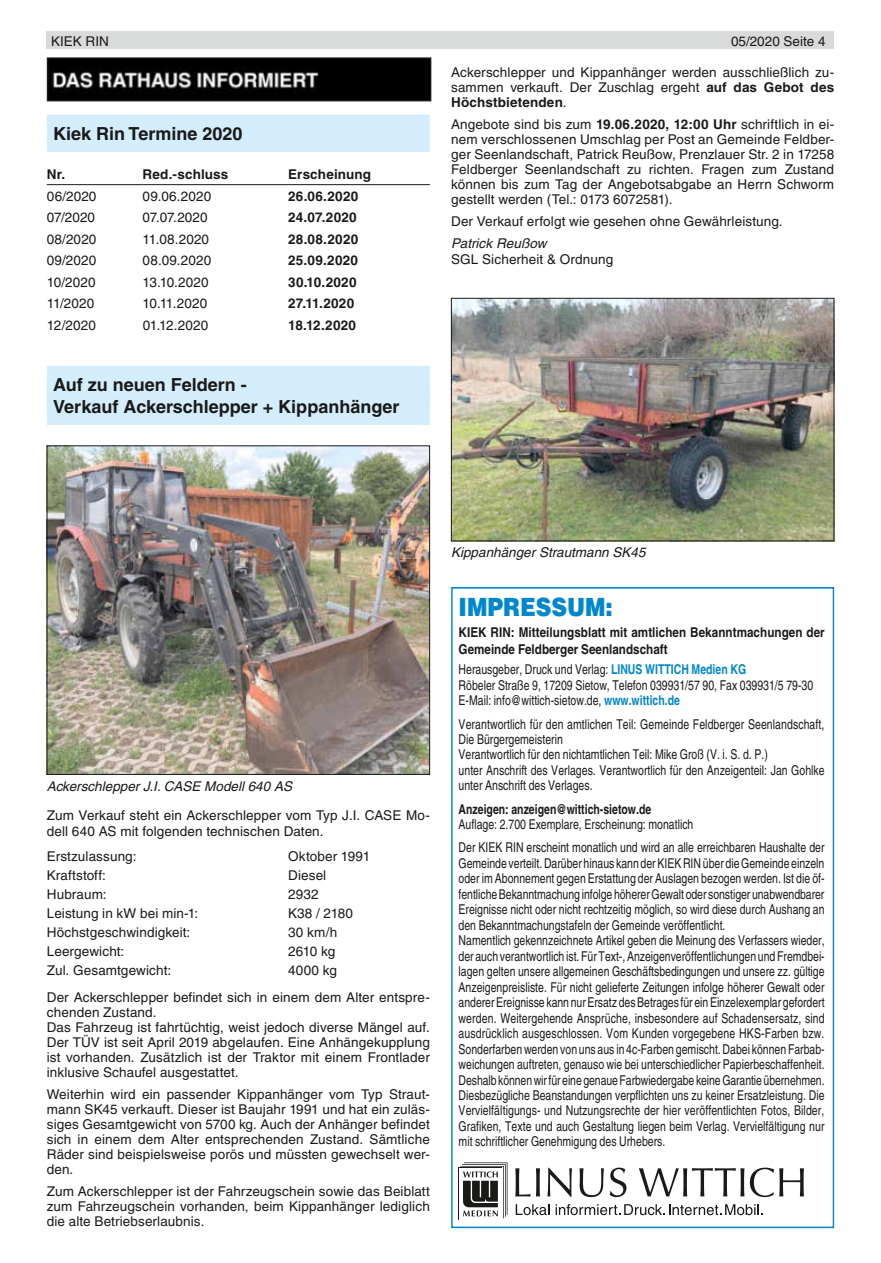
<style>
.page{position:relative;width:881px;height:1263px;background:#fff}
.page>*{position:absolute;margin:0;border:0;box-sizing:border-box;transform-origin:0 0}
.t1{font:900 25.2px "Helvetica LT";color:#0087cc;scale:.86 1}
.t2{font:700 18px/21.6px "Helvetica LT";color:#1a1a18}
.t3{font:13.5px/15.5px "Helvetica LT";color:#1a1a18;scale:.78 1}
.t4{font:13.5px/15.1px "Helvetica LT";color:#1a1a18;text-align:justify}
.t5{font:700 13.5px "Helvetica LT";letter-spacing:.005em;color:#1a1a18}
.t6{font:700 13.5px/16.5px "Helvetica LT";letter-spacing:.005em;color:#1a1a18;scale:.86 1}
.t7{font:italic 13.5px "Helvetica LT";color:#1a1a18}
.t8{font:700 13.5px "Helvetica LT";letter-spacing:.005em;color:#1a1a18;scale:.78 1}
.s1{font-weight:700}
.s2{font-weight:700;color:#0087cc}
</style>
<div class="page">
<div style="left:47px;top:32px;width:786px;height:17px;background:#d9dada"></div>
<div style="left:47px;top:115px;width:382px;height:37px;background:#d4edfc"></div>
<div style="left:47px;top:366px;width:382px;height:37px;background:#d4edfc"></div>
<div style="left:47px;top:387px;width:382px;height:38px;background:#d4edfc"></div>
<img style="left:50px;top:60px;width:378px;height:38px">
<div style="left:47px;top:57px;width:384px;height:44px;border:2px solid #1a1a18"></div>
<hr style="left:47px;top:184px;width:95px;height:1px;background:#1a1a18">
<hr style="left:142px;top:184px;width:146px;height:1px;background:#1a1a18">
<hr style="left:288px;top:184px;width:141px;height:1px;background:#1a1a18">
<img style="left:49px;top:448px;width:378px;height:325px">
<div style="left:47px;top:446px;width:382px;height:329px;border:1px solid #1a1a18"></div>
<img style="left:453px;top:300px;width:378px;height:239px">
<div style="left:451px;top:298px;width:382px;height:243px;border:1px solid #1a1a18"></div>
<div style="left:451px;top:587px;width:382px;height:641px;border:2px solid #0087cc"></div>
<svg style="left:515px;top:1168px;width:24px;height:28px"></svg>
<svg style="left:547px;top:1168px;width:24px;height:29px"></svg>
<svg style="left:579px;top:1168px;width:24px;height:29px"></svg>
<svg style="left:609px;top:1168px;width:17px;height:29px"></svg>
<svg style="left:639px;top:1168px;width:164px;height:29px"></svg>
<svg style="left:458px;top:1168px;width:1px;height:52px"></svg>
<svg style="left:460px;top:1162px;width:47px;height:56px"></svg>
<svg style="left:515px;top:1204px;width:34px;height:11px"></svg>
<svg style="left:555px;top:1204px;width:207px;height:11px"></svg>
<p class="t4" style="left:51px;top:33px;width:59px">KIEK RIN</p>
<p class="t4" style="left:730px;top:33px;width:96px">05/2020 Seite 4</p>
<h2 class="t2" style="left:53px;top:123px;width:191px">Kiek Rin Termine 2020</h2>
<p class="t5" style="left:47px;top:166px;width:20px">Nr.</p>
<p class="t5" style="left:142px;top:166px;width:87px">Red.-schluss</p>
<p class="t5" style="left:288px;top:166px;width:84px">Erscheinung</p>
<p class="t4" style="left:47px;top:188px;width:51px">06/2020</p>
<p class="t4" style="left:142px;top:188px;width:70px">09.06.2020</p>
<p class="t5" style="left:288px;top:188px;width:72px">26.06.2020</p>
<p class="t4" style="left:47px;top:210px;width:50px">07/2020</p>
<p class="t4" style="left:142px;top:210px;width:67px">07.07.2020</p>
<p class="t5" style="left:288px;top:209px;width:70px">24.07.2020</p>
<p class="t4" style="left:47px;top:231px;width:51px">08/2020</p>
<p class="t4" style="left:142px;top:231px;width:68px">11.08.2020</p>
<p class="t5" style="left:288px;top:231px;width:72px">28.08.2020</p>
<p class="t4" style="left:47px;top:253px;width:51px">09/2020</p>
<p class="t4" style="left:143px;top:253px;width:70px">08.09.2020</p>
<p class="t5" style="left:288px;top:252px;width:71px">25.09.2020</p>
<p class="t4" style="left:47px;top:274px;width:50px">10/2020</p>
<p class="t4" style="left:143px;top:274px;width:67px">13.10.2020</p>
<p class="t5" style="left:288px;top:274px;width:70px">30.10.2020</p>
<p class="t4" style="left:47px;top:296px;width:49px">11/2020</p>
<p class="t4" style="left:143px;top:296px;width:66px">10.11.2020</p>
<p class="t5" style="left:288px;top:295px;width:67px">27.11.2020</p>
<p class="t4" style="left:47px;top:317px;width:50px">12/2020</p>
<p class="t4" style="left:143px;top:317px;width:67px">01.12.2020</p>
<p class="t5" style="left:288px;top:317px;width:69px">18.12.2020</p>
<h2 class="t2" style="left:53px;top:374px;width:348px">Auf zu neuen Feldern -<br>Verkauf Ackerschlepper + Kippanhänger</h2>
<p class="t4" style="left:451px;top:65px;width:384px">Ackerschlepper und Kippanhänger werden ausschließlich zu&shy;sammen verkauft. Der Zuschlag ergeht <span class="s1">auf das Gebot des Höchstbietenden</span>.</p>
<p class="t4" style="left:451px;top:117px;width:384px">Angebote sind bis zum <span class="s1">19.06.2020, 12:00 Uhr</span> schriftlich in ei&shy;nem verschlossenen Umschlag per Post an Gemeinde Feldber&shy;ger Seenlandschaft, Patrick Reußow, Prenzlauer Str. 2 in 17258<br>Feldberger Seenlandschaft zu richten. Fragen zum Zustand können bis zum Tag der Angebotsabgabe an Herrn Schworm gestellt werden (Tel.: 0173 6072581).</p>
<p class="t4" style="left:451px;top:214px;width:333px">Der Verkauf erfolgt wie gesehen ohne Gewährleistung.</p>
<p class="t7" style="left:451px;top:235px;width:97px">Patrick Reußow</p>
<p class="t4" style="left:451px;top:252px;width:163px">SGL Sicherheit &amp; Ordnung</p>
<p class="t7" style="left:47px;top:778px;width:247px">Ackerschlepper J.I. CASE Modell 640 AS</p>
<p class="t4" style="left:47px;top:807px;width:384px;line-height:16.4px">Zum Verkauf steht ein Ackerschlepper vom Typ J.I. CASE Mo&shy;dell 640 AS mit folgenden technischen Daten.</p>
<p class="t4" style="left:47px;top:849px;width:91px">Erstzulassung:</p>
<p class="t4" style="left:288px;top:849px;width:84px">Oktober 1991</p>
<p class="t4" style="left:47px;top:868px;width:61px">Kraftstoff:</p>
<p class="t4" style="left:288px;top:868px;width:40px">Diesel</p>
<p class="t4" style="left:47px;top:887px;width:61px">Hubraum:</p>
<p class="t4" style="left:288px;top:887px;width:32px">2932</p>
<p class="t4" style="left:47px;top:906px;width:153px">Leistung in kW bei min-1:</p>
<p class="t4" style="left:288px;top:906px;width:66px">K38 / 2180</p>
<p class="t4" style="left:47px;top:925px;width:145px">Höchstgeschwindigkeit:</p>
<p class="t4" style="left:288px;top:925px;width:51px">30 km/h</p>
<p class="t4" style="left:47px;top:944px;width:79px">Leergewicht:</p>
<p class="t4" style="left:288px;top:944px;width:49px">2610 kg</p>
<p class="t4" style="left:47px;top:963px;width:126px">Zul. Gesamtgewicht:</p>
<p class="t4" style="left:47px;top:957px;width:384px;line-height:26.4px;text-indent:241px">4000 kg<br>Der Ackerschlepper befindet sich in einem dem Alter entspre-</p>
<p class="t4" style="left:47px;top:1004px;width:384px;text-align:left">chenden Zustand.<br>Das Fahrzeug ist fahrtüchtig, weist jedoch diverse Mängel auf.<br>Der TÜV ist seit April 2019 abgelaufen. Eine Anhängekupplung ist vorhanden. Zusätzlich ist der Traktor mit einem Frontlader inklusive Schaufel ausgestattet.</p>
<p class="t4" style="left:47px;top:1086px;width:384px">Weiterhin wird ein passender Kippanhänger vom Typ Straut&shy;mann SK45 verkauft. Dieser ist Baujahr 1991 und hat ein zuläs&shy;siges Gesamtgewicht von 5700 kg. Auch der Anhänger befindet sich in einem dem Alter entsprechenden Zustand. Sämtliche Räder sind beispielsweise porös und müssten gewechselt wer&shy;den.</p>
<p class="t4" style="left:47px;top:1184px;width:384px">Zum Ackerschlepper ist der Fahrzeugschein sowie das Beiblatt zum Fahrzeugschein vorhanden, beim Kippanhänger lediglich die alte Betriebserlaubnis.</p>
<p class="t7" style="left:451px;top:545px;width:196px">Kippanhänger Strautmann SK45</p>
<h1 class="t1" style="left:458px;top:590px;width:181px">IMPRESSUM:</h1>
<p class="t6" style="left:458px;top:624px;width:427px">KIEK RIN: Mitteilungsblatt mit amtlichen Bekanntmachungen der<br>Gemeinde Feldberger Seenlandschaft</p>
<p class="t3" style="left:458px;top:662px;width:456px">Herausgeber, Druck und Verlag: <span class="s2">LINUS WITTICH Medien KG<br></span>Röbeler Straße 9, 17209 Sietow, Telefon 039931/57 90, Fax 039931/5 79-30<br>E-Mail: info@wittich-sietow.de, <span class="s2">www.wittich.de</span></p>
<p class="t3" style="left:458px;top:716px;width:470px">Verantwortlich für den amtlichen Teil: Gemeinde Feldberger Seenlandschaft, Die Bürgergemeisterin<br>Verantwortlich für den nichtamtlichen Teil: Mike Groß (V. i. S. d. P.)<br>unter Anschrift des Verlages. Verantwortlich für den Anzeigenteil: Jan Gohlke unter Anschrift des Verlages.</p>
<p class="t8" style="left:458px;top:801px;width:248px">Anzeigen: anzeigen@wittich-sietow.de</p>
<p class="t3" style="left:458px;top:813px;width:470px;line-height:23.2px">Auflage: 2.700 Exemplare, Erscheinung: monatlich<br>Der KIEK RIN erscheint monatlich und wird an alle erreichbaren Haushalte der</p>
<p class="t3" style="left:458px;top:855px;width:470px">Gemeinde verteilt. Darüber hinaus kann der KIEK RIN über die Gemeinde einzeln oder im Abonnement gegen Erstattung der Auslagen bezogen werden. Ist die öf&shy;fentliche Bekanntmachung infolge höherer Gewalt oder sonstiger unabwendbarer Ereignisse nicht oder nicht rechtzeitig möglich, so wird diese durch Aushang an den Bekanntmachungstafeln der Gemeinde veröffentlicht.<br>Namentlich gekennzeichnete Artikel geben die Meinung des Verfassers wieder, der auch verantwortlich ist. Für Text-, Anzeigenveröffentlichungen und Fremdbei&shy;lagen gelten unsere allgemeinen Geschäftsbedingungen und unsere zz. gültige Anzeigenpreisliste. Für nicht gelieferte Zeitungen infolge höherer Gewalt oder anderer Ereignisse kann nur Ersatz des Betrages für ein Einzelexemplar gefordert werden. Weitergehende Ansprüche, insbesondere auf Schadensersatz, sind ausdrücklich ausgeschlossen. Vom Kunden vorgegebene HKS-Farben bzw.<br>Sonderfarben werden von uns aus in 4c-Farben gemischt. Dabei können Farbab&shy;weichungen auftreten, genauso wie bei unterschiedlicher Papierbeschaffenheit.<br>Deshalb können wir für eine genaue Farbwiedergabe keine Garantie übernehmen.<br>Diesbezügliche Beanstandungen verpflichten uns zu keiner Ersatzleistung. Die Vervielfältigungs- und Nutzungsrechte der hier veröffentlichten Fotos, Bilder, Grafiken, Texte und auch Gestaltung liegen beim Verlag. Vervielfältigung nur mit schriftlicher Genehmigung des Urhebers.</p>
</div>
